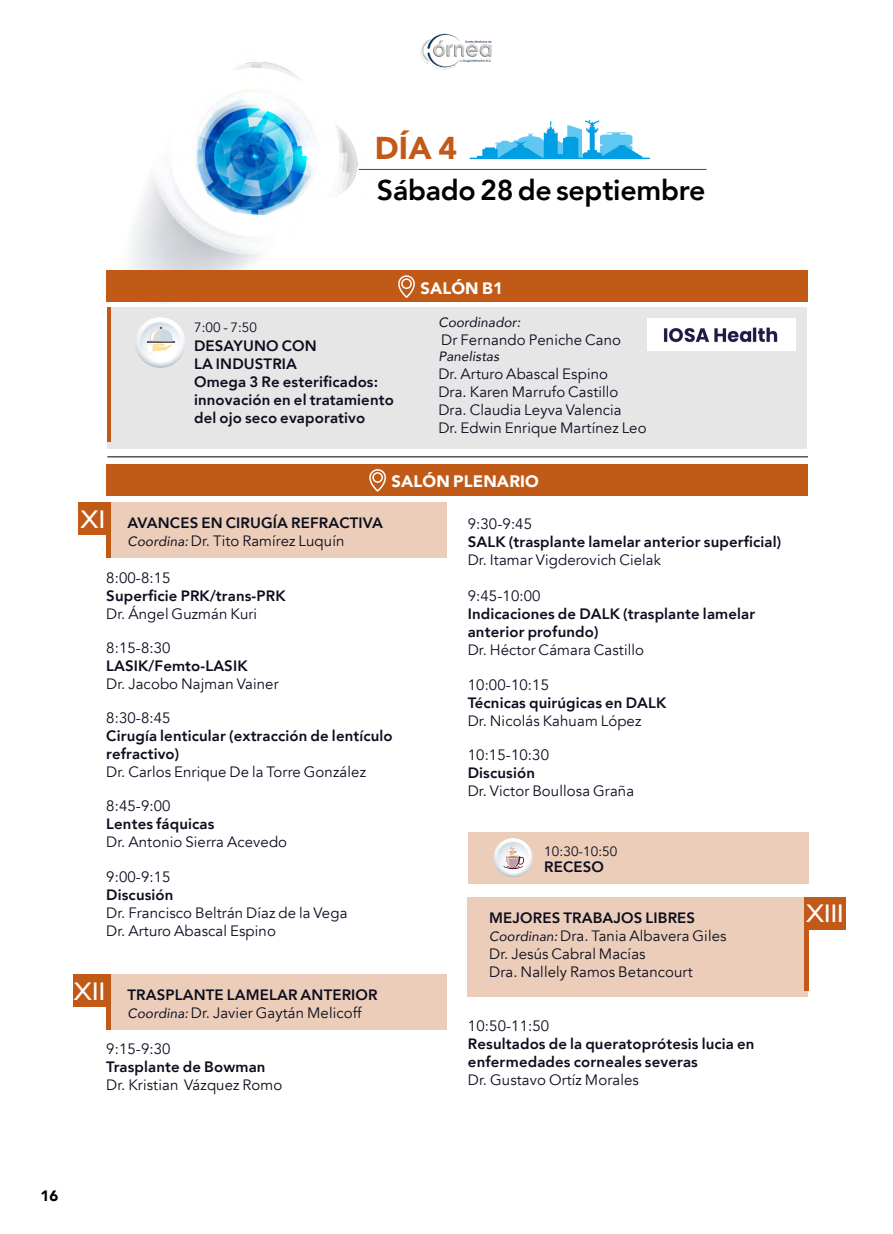
<style>
.page{position:relative;width:893px;height:1234px;background:#fff}
.page>*{position:absolute;margin:0;border:0;box-sizing:border-box;transform-origin:0 0}
.t1{font:900 31.5px "Avenir";color:#c25a17}
.t2{font:800 28.5px "Avenir";letter-spacing:-.01em;color:#000}
.t3{font:25.5px "Gill Sans";letter-spacing:.005em;color:#fff}
.t4{font:900 16.5px "Avenir";letter-spacing:.01em;color:#fff}
.t5{font:15px/18px "Avenir";letter-spacing:.01em;color:#0c0e1f}
.t6{font:800 15px/18px "Avenir";letter-spacing:.01em;color:#0c0e1f}
.t7{font:900 15px "Avenir";color:#000}
.t8{font:italic 13.5px "Avenir";letter-spacing:.01em;color:#0c0e1f}
.t9{font:13.5px "Avenir";letter-spacing:.01em;color:#0c0e1f}
.s1{font-weight:400;font-style:italic;font-size:13.5px}
.s2{font-weight:400}
.s3{font-weight:800}
.s4{font-style:italic;font-size:13.5px}
</style>
<div class="page">
<img style="left:421px;top:33px;width:71px;height:36px">
<img style="left:107px;top:62px;width:293px;height:241px">
<hr style="left:359px;top:169px;width:347px;height:1px;background:#9f1f26">
<svg style="left:470px;top:120px;width:180px;height:39px"></svg>
<div style="left:106px;top:502px;width:340px;height:56px;background:#eccdb9"></div>
<hr style="left:106px;top:502px;width:4px;height:56px;background:#c25a17">
<div style="left:106px;top:974px;width:340px;height:55px;background:#eccdb9"></div>
<hr style="left:106px;top:974px;width:4px;height:55px;background:#c25a17">
<div style="left:78px;top:502px;width:33px;height:33px;background:#c25a17"></div>
<div style="left:74px;top:974px;width:32px;height:32px;background:#c25a17"></div>
<div style="left:106px;top:464px;width:702px;height:31px;background:#c25a17"></div>
<svg style="left:369px;top:469px;width:17px;height:23px"></svg>
<div style="left:468px;top:832px;width:341px;height:51px;background:#eccdb9"></div>
<div style="left:494px;top:838px;width:38px;height:39px;background:#b5c5d1;border-radius:19px"></div>
<svg style="left:494px;top:838px;width:38px;height:38px"></svg>
<div style="left:467px;top:896px;width:341px;height:100px;background:#eccdb9"></div>
<div style="left:804px;top:896px;width:5px;height:94px;background:#c25a17"></div>
<div style="left:808px;top:896px;width:38px;height:33px;background:#c25a17"></div>
<div style="left:107px;top:307px;width:699px;height:141px;background:#e6e6e6"></div>
<hr style="left:107px;top:307px;width:4px;height:134px;background:#c25a17">
<div style="left:106px;top:271px;width:702px;height:31px;background:#c25a17"></div>
<svg style="left:398px;top:275px;width:17px;height:23px"></svg>
<svg style="left:135px;top:318px;width:50px;height:49px"></svg>
<img style="left:647px;top:319px;width:148px;height:32px">
<hr style="left:107px;top:456px;width:701px;height:1px;background:#000">
<h1 class="t1" style="left:375px;top:121px;width:84px">DÍA 4</h1>
<h2 class="t2" style="left:377px;top:168px;width:330px">Sábado 28 de septiembre</h2>
<p class="t9" style="left:194px;top:320px;width:65px">7:00 - 7:50</p>
<p class="t6" style="left:194px;top:336px;width:201px">DESAYUNO CON<br>LA INDUSTRIA<br>Omega 3 Re esterificados: innovación en el tratamiento del ojo seco evaporativo</p>
<p class="t4" style="left:420px;top:273px;width:84px">SALÓN B1</p>
<p class="t8" style="left:438px;top:314px;width:84px">Coordinador:</p>
<p class="t5" style="left:441px;top:331px;width:181px">Dr Fernando Peniche Cano</p>
<p class="t8" style="left:438px;top:348px;width:62px">Panelistas</p>
<p class="t5" style="left:438px;top:365px;width:210px">Dr. Arturo Abascal Espino<br>Dra. Karen Marrufo Castillo<br>Dra. Claudia Leyva Valencia<br>Dr. Edwin Enrique Martínez Leo</p>
<p class="t4" style="left:391px;top:467px;width:149px">SALÓN PLENARIO</p>
<p class="t5" style="left:468px;top:515px;width:66px">9:30-9:45</p>
<p class="t6" style="left:468px;top:533px;width:315px">SALK (trasplante lamelar anterior superficial)</p>
<p class="t5" style="left:468px;top:551px;width:195px">Dr. Itamar Vigderovich Cielak</p>
<p class="t5" style="left:468px;top:587px;width:74px">9:45-10:00</p>
<p class="t6" style="left:468px;top:605px;width:289px">Indicaciones de DALK (trasplante lamelar anterior profundo)</p>
<p class="t5" style="left:468px;top:641px;width:178px">Dr. Héctor Cámara Castillo</p>
<p class="t5" style="left:468px;top:675px;width:83px">10:00-10:15</p>
<p class="t6" style="left:468px;top:693px;width:200px">Técnicas quirúgicas en DALK</p>
<p class="t5" style="left:468px;top:711px;width:175px">Dr. Nicolás Kahuam López</p>
<p class="t5" style="left:468px;top:745px;width:83px">10:15-10:30</p>
<p class="t6" style="left:468px;top:763px;width:69px">Discusión</p>
<p class="t5" style="left:468px;top:781px;width:168px">Dr. Victor Boullosa Graña</p>
<h3 class="t3" style="left:81px;top:504px;width:26px">XI</h3>
<p class="t6" style="left:128px;top:514px;width:257px">AVANCES EN CIRUGÍA REFRACTIVA<br><span class="s1">Coordina:</span> <span class="s2">Dr. Tito Ramírez Luquín</span></p>
<p class="t5" style="left:106px;top:568px;width:66px">8:00-8:15</p>
<p class="t6" style="left:106px;top:586px;width:181px">Superficie PRK/trans-PRK</p>
<p class="t5" style="left:106px;top:604px;width:152px">Dr. Ángel Guzmán Kuri</p>
<p class="t5" style="left:106px;top:638px;width:66px">8:15-8:30</p>
<p class="t6" style="left:106px;top:656px;width:143px">LASIK/Femto-LASIK</p>
<p class="t5" style="left:106px;top:674px;width:174px">Dr. Jacobo Najman Vainer</p>
<p class="t5" style="left:106px;top:709px;width:66px">8:30-8:45</p>
<p class="t6" style="left:106px;top:726px;width:288px">Cirugía lenticular (extracción de lentículo refractivo)</p>
<p class="t5" style="left:106px;top:763px;width:261px">Dr. Carlos Enrique De la Torre González</p>
<p class="t5" style="left:106px;top:797px;width:66px">8:45-9:00</p>
<p class="t6" style="left:106px;top:814px;width:110px">Lentes fáquicas</p>
<p class="t5" style="left:106px;top:833px;width:182px">Dr. Antonio Sierra Acevedo</p>
<p class="t5" style="left:106px;top:867px;width:66px">9:00-9:15</p>
<p class="t6" style="left:106px;top:885px;width:69px">Discusión</p>
<p class="t5" style="left:106px;top:903px;width:243px">Dr. Francisco Beltrán Díaz de la Vega<br>Dr. Arturo Abascal Espino</p>
<p class="t9" style="left:544px;top:842px;width:75px">10:30-10:50</p>
<p class="t6" style="left:544px;top:857px;width:61px">RECESO</p>
<p class="t5" style="left:489px;top:908px;width:239px"><span class="s3">MEJORES TRABAJOS LIBRES<br></span><span class="s4">Coordinan:</span> Dra. Tania Albavera Giles<br>Dr. Jesús Cabral Macías<br>Dra. Nallely Ramos Betancourt</p>
<p class="t5" style="left:468px;top:1016px;width:83px">10:50-11:50</p>
<p class="t6" style="left:468px;top:1034px;width:288px">Resultados de la queratoprótesis lucia en enfermedades corneales severas</p>
<p class="t5" style="left:468px;top:1070px;width:173px">Dr. Gustavo Ortíz Morales</p>
<h3 class="t3" style="left:74px;top:975px;width:33px">XII</h3>
<p class="t6" style="left:128px;top:985px;width:252px">TRASPLANTE LAMELAR ANTERIOR<br><span class="s1">Coordina:</span> <span class="s2">Dr. Javier Gaytán Melicoff</span></p>
<p class="t5" style="left:106px;top:1040px;width:66px">9:15-9:30</p>
<p class="t6" style="left:106px;top:1057px;width:161px">Trasplante de Bowman</p>
<p class="t5" style="left:106px;top:1076px;width:178px">Dr. Kristian Vázquez Romo</p>
<h3 class="t3" style="left:806px;top:898px;width:39px">XIII</h3>
<p class="t7" style="left:41px;top:1182px;width:19px">16</p>
</div>
